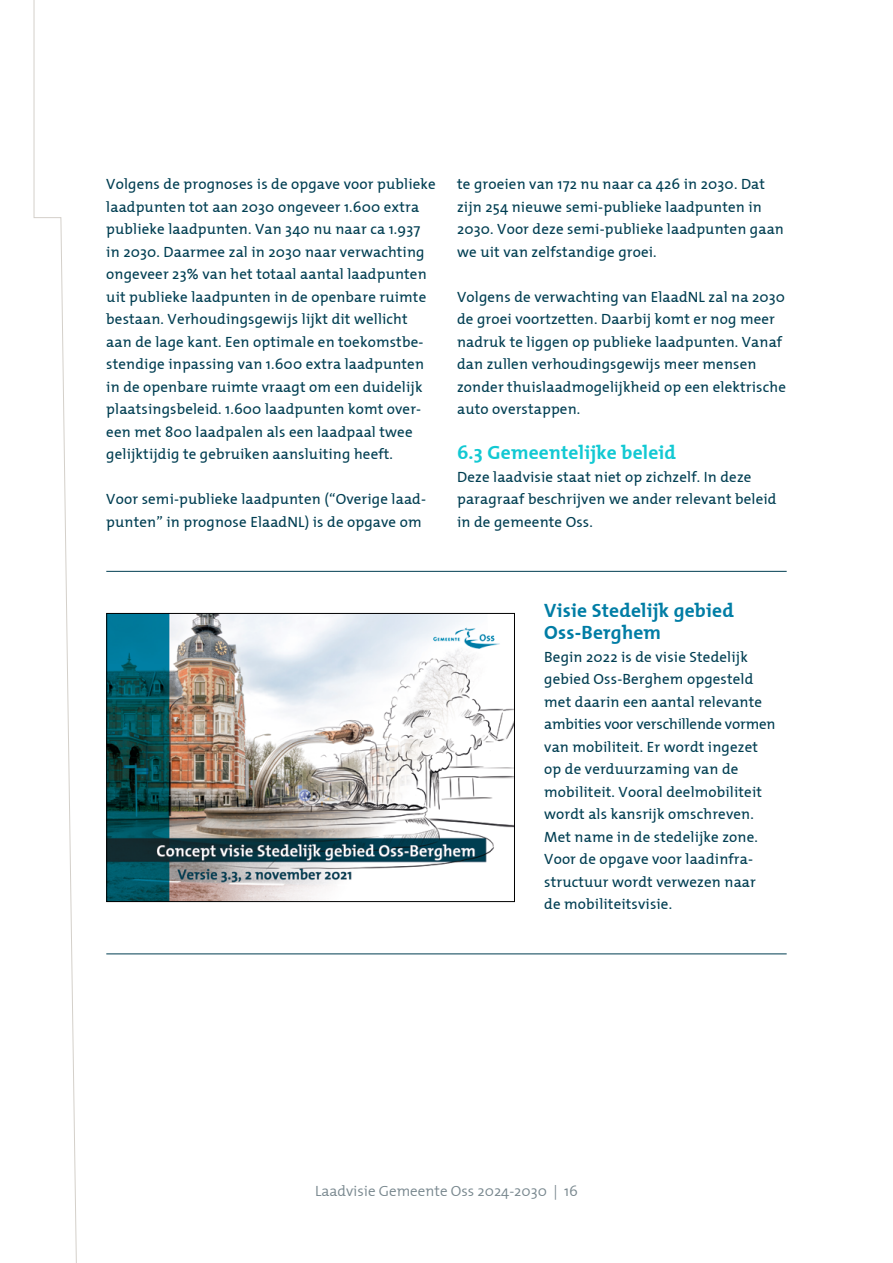
<style>
.page{position:relative;width:893px;height:1263px;background:#fff}
.page>*{position:absolute;margin:0;border:0;box-sizing:border-box;transform-origin:0 0}
.Heading_3{font:700 19.5px/22.5px "The Mix";letter-spacing:.01em;color:#007da5}
.Heading_2{font:700 19.5px "The Mix";letter-spacing:.01em;color:#12c9d3}
.Platte_tekst{font:15px/22.5px "The Mix";letter-spacing:.01em;color:#003e52}
.t1{font:300 15px "The Mix";color:#78878e}
</style>
<div class="page">
<svg style="left:33px;top:0;width:44px;height:1263px"></svg>
<img style="left:108px;top:615px;width:405px;height:285px">
<div style="left:106px;top:613px;width:409px;height:289px;border:1px solid #000"></div>
<hr style="left:106px;top:571px;width:681px;height:1px;background:#003e52">
<hr style="left:106px;top:954px;width:681px;height:1px;background:#003e52">
<p class="Platte_tekst" style="left:106px;top:172px;width:331px">Volgens de prognoses is de opgave voor publieke laadpunten tot aan 2030 ongeveer 1.600 extra publieke laadpunten. Van 340 nu naar ca 1.937 in 2030. Daarmee zal in 2030 naar verwachting ongeveer 23% van het totaal aantal laadpunten uit publieke laadpunten in de openbare ruimte bestaan. Verhoudingsgewijs lijkt dit wellicht aan de lage kant. Een optimale en toekomstbe&shy;stendige inpassing van 1.600 extra laadpunten in de openbare ruimte vraagt om een duidelijk plaatsingsbeleid. 1.600 laadpunten komt over&shy;een met 800 laadpalen als een laadpaal twee gelijktijdig te gebruiken aansluiting heeft.</p>
<p class="Platte_tekst" style="left:106px;top:487px;width:321px">Voor semi-publieke laadpunten (“Overige laad&shy;punten” in prognose ElaadNL) is de opgave om</p>
<p class="Platte_tekst" style="left:457px;top:172px;width:328px">te groeien van 172 nu naar ca 426 in 2030. Dat zijn 254 nieuwe semi-publieke laadpunten in 2030. Voor deze semi-publieke laadpunten gaan we uit van zelfstandige groei.</p>
<p class="Platte_tekst" style="left:457px;top:285px;width:330px">Volgens de verwachting van ElaadNL zal na 2030 de groei voortzetten. Daarbij komt er nog meer nadruk te liggen op publieke laadpunten. Vanaf dan zullen verhoudingsgewijs meer mensen zonder thuislaadmogelijkheid op een elektrische auto overstappen.</p>
<h3 class="Heading_2" style="left:457px;top:436px;width:220px">6.3 Gemeentelijke beleid</h3>
<p class="Platte_tekst" style="left:457px;top:465px;width:321px">Deze laadvisie staat niet op zichzelf. In deze paragraaf beschrijven we ander relevant beleid in de gemeente Oss.</p>
<h4 class="Heading_3" style="left:544px;top:598px;width:191px">Visie Stedelijk gebied<br>Oss-Berghem</h4>
<p class="Platte_tekst" style="left:544px;top:645px;width:233px">Begin 2022 is de visie Stedelijk gebied Oss-Berghem opgesteld met daarin een aantal relevante ambities voor verschillende vormen van mobiliteit. Er wordt ingezet op de verduurzaming van de mobiliteit. Vooral deelmobiliteit wordt als kansrijk omschreven.<br>Met name in de stedelijke zone.<br>Voor de opgave voor laadinfra&shy;structuur wordt verwezen naar de mobiliteitsvisie.</p>
<p class="t1" style="left:315px;top:1179px;width:264px">Laadvisie Gemeente Oss 2024-2030 | 16</p>
</div>
